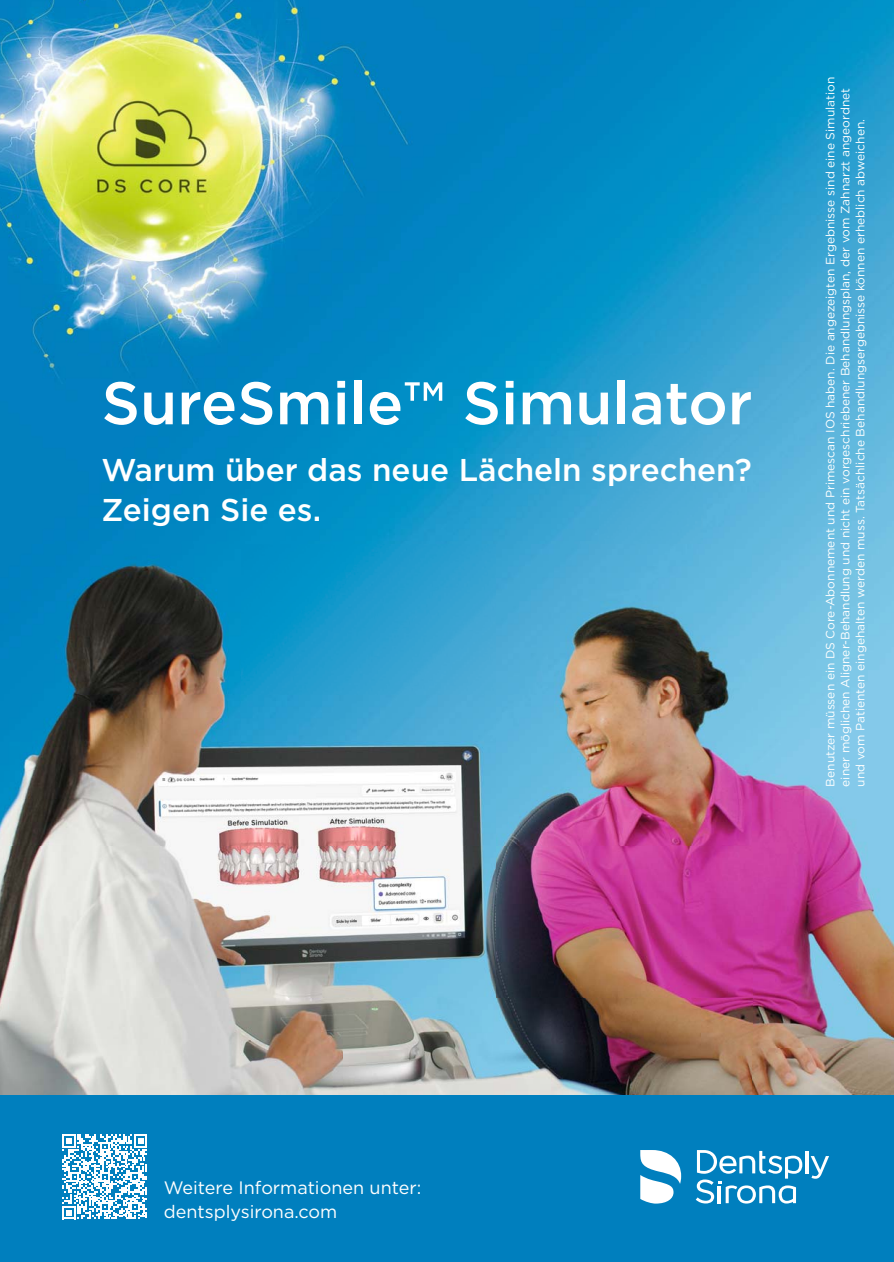
<style>
.page{position:relative;width:894px;height:1262px;background:#fff}
.page>*{position:absolute;margin:0;border:0;box-sizing:border-box;transform-origin:0 0}
.t1{font:500 60px "Gotham";color:#fff}
.t2{font:500 31.5px/39.9px "Gotham";color:#fff}
.t3{font:18px/24px "Gotham";color:#fff}
.t4{font:12px/15px "Gotham";color:#fff}
</style>
<div class="page">
<img style="left:0;top:0;width:701px;height:356px">
<img style="left:701px;top:0;width:192px;height:544px">
<img style="left:0;top:356px;width:599px;height:188px">
<img style="left:599px;top:356px;width:103px;height:188px">
<img style="left:0;top:544px;width:854px;height:551px">
<img style="left:854px;top:544px;width:39px;height:551px">
<div style="left:0;top:1095px;width:893px;height:167px;background:#007fbe"></div>
<hr style="left:805px;top:1151px;width:3px;height:22px;background:#fff">
<svg style="left:810px;top:1156px;width:19px;height:23px"></svg>
<svg style="left:695px;top:1150px;width:107px;height:53px"></svg>
<svg style="left:640px;top:1150px;width:41px;height:53px"></svg>
<svg style="left:62px;top:1134px;width:85px;height:85px"></svg>
<h1 class="t1" style="left:102px;top:377px;width:652px">SureSmile™ Simulator</h1>
<h2 class="t2" style="left:102px;top:453px;width:651px">Warum über das neue Lächeln sprechen?<br>Zeigen Sie es.</h2>
<p class="t4" style="left:823px;top:787px;width:711px;rotate:-90deg">Benutzer müssen ein DS Core-Abonnement und Primescan IOS haben. Die angezeigten Ergebnisse sind eine Simulation einer möglichen Aligner-Behandlung und nicht ein vorgeschriebener Behandlungsplan, der vom Zahnarzt angeordnet und vom Patienten eingehalten werden muss. Tatsächliche Behandlungsergebnisse können erheblich abweichen.</p>
<h3 class="t3" style="left:164px;top:1177px;width:259px">Weitere Informationen unter: dentsplysirona.com</h3>
</div>
